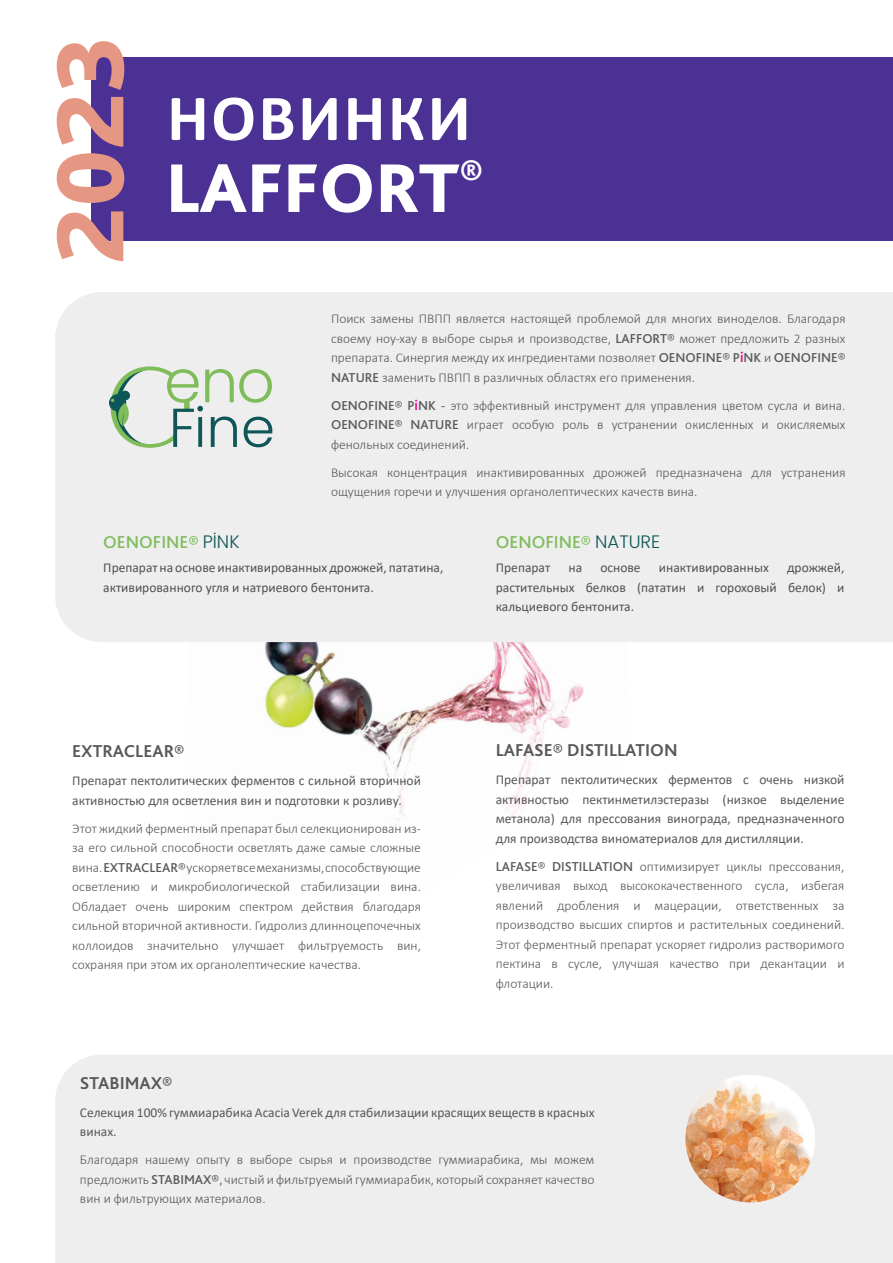
<style>
.page{position:relative;width:893px;height:1263px;background:#fff}
.page>*{position:absolute;margin:0;border:0;box-sizing:border-box;transform-origin:0 0}
.Titre_header{font:800 100.05px "Bliss 2";color:#e69784}
.Titre_header-2{font:800 72px "Bliss 2";color:#fff}
.Titre_header-3{font:700 66px "Calibri";letter-spacing:.04em;color:#fff}
.t1{font:700 18px "Bliss 2";color:#57585a}
.t2{font:500 18px "Bliss 2";color:#7fbc5a}
.t3{font:300 13.5px/19.5px "Calibri";color:#57585a;text-align:justify}
.t4{font:13.5px/19.5px "Calibri";color:#57585a}
.t5{font:13.5px/19.5px "Calibri";color:#505252;text-align:justify}
.t6{font:13.5px/19.5px "Calibri";color:#4f5252}
.s1{font-family:"Bliss 2";font-weight:500}
.s2{font-family:"Bliss 2";font-weight:500;font-size:15px;color:#ed028c}
.s3{font-family:"Bliss 2"}
.s4{font-family:"Poppins";font-weight:300;color:#0e5657}
</style>
<div class="page">
<div style="left:55px;top:1055px;width:838px;height:208px;background:#eeeeef"></div>
<img style="left:264px;top:642px;width:320px;height:184px">
<div style="left:55px;top:292px;width:838px;height:350px;background:#eeeeef"></div>
<div style="left:92px;top:57px;width:801px;height:183px;background:#4b3193"></div>
<div style="left:109px;top:394px;width:17px;height:17px;background:#0e5657;border-radius:50%"></div>
<svg style="left:111px;top:366px;width:161px;height:82px"></svg>
<img style="left:685px;top:1075px;width:130px;height:127px">
<p class="Titre_header" style="left:28px;top:263px;width:230px;rotate:-90deg">2023</p>
<p class="Titre_header-3" style="left:167px;top:71px;width:305px">НОВИНКИ</p>
<p class="Titre_header-2" style="left:166px;top:143px;width:319px">LAFFORT<sup>®</sup></p>
<p class="t3" style="left:331px;top:309px;width:516px">Поиск замены ПВПП является настоящей проблемой для многих виноделов. Благодаря своему ноу-хау в выборе сырья и производстве, <span class="s1">LAFFORT®</span> может предложить 2 разных препарата. Синергия между их ингредиентами позволяет <span class="s1">OENOFINE® P</span><span class="s2">i</span><span class="s1">NK</span> и <span class="s1">OENOFINE® NATURE</span> заменить ПВПП в различных областях его применения.</p>
<p class="t3" style="left:331px;top:395px;width:516px"><span class="s1">OENOFINE® P</span><span class="s2">i</span><span class="s1">NK</span> <span class="s3">-</span> это эффективный инструмент для управления цветом сусла и вина.<br><span class="s1">OENOFINE® NATURE</span> играет особую роль в устранении окисленных и окисляемых фенольных соединений.</p>
<p class="t3" style="left:331px;top:463px;width:516px">Высокая концентрация инактивированных дрожжей предназначена для устранения ощущения горечи и улучшения органолептических качеств вина.</p>
<p class="t2" style="left:103px;top:531px;width:138px">OENOFINE® <span class="s4">PİNK</span></p>
<p class="t6" style="left:103px;top:557px;width:342px">Препарат на основе инактивированных дрожжей, пататина, активированного угля и натриевого бентонита.</p>
<p class="t1" style="left:72px;top:740px;width:114px">EXTRACLEAR®</p>
<p class="t4" style="left:72px;top:770px;width:350px">Препарат пектолитических ферментов с сильной вторичной активностью для осветления вин и подготовки к розливу.</p>
<p class="t3" style="left:72px;top:818px;width:350px">Этот жидкий ферментный препарат был селекционирован из&shy;за его сильной способности осветлять даже самые сложные вина. <span class="s1">EXTRACLEAR®</span>ускоряет все механизмы, способствующие осветлению и микробиологической стабилизации вина.<br>Обладает очень широким спектром действия благодаря сильной вторичной активности. Гидролиз длинноцепочечных коллоидов значительно улучшает фильтруемость вин, сохраняя при этом их органолептические качества.</p>
<p class="t2" style="left:496px;top:531px;width:166px">OENOFINE® <span class="s4">NATURE</span></p>
<p class="t5" style="left:496px;top:557px;width:56px">Препарат</p>
<p class="t5" style="left:568px;top:557px;width:15px">на</p>
<p class="t5" style="left:600px;top:557px;width:42px">основе</p>
<p class="t5" style="left:659px;top:557px;width:111px">инактивированных</p>
<p class="t5" style="left:496px;top:557px;width:350px;text-indent:291px">дрожжей, растительных белков (пататин и гороховый белок) и кальциевого бентонита.</p>
<p class="t1" style="left:496px;top:739px;width:183px">LAFASE® DISTILLATION</p>
<p class="t4" style="left:496px;top:770px;width:350px;text-align:justify">Препарат пектолитических ферментов с очень низкой активностью пектинметилэстеразы (низкое выделение метанола) для прессования винограда, предназначенного для производства виноматериалов для дистилляции.</p>
<p class="t3" style="left:496px;top:856px;width:350px"><span class="s1">LAFASE® DISTILLATION</span> оптимизирует циклы прессования, увеличивая выход высококачественного сусла, избегая явлений дробления и мацерации, ответственных за производство высших спиртов и растительных соединений.<br>Этот ферментный препарат ускоряет гидролиз растворимого пектина в сусле, улучшая качество при декантации и флотации.</p>
<p class="t1" style="left:80px;top:1071px;width:94px">STABIMAX®</p>
<p class="t4" style="left:80px;top:1102px;width:516px">Селекция 100% гуммиарабика Acacia Verek для стабилизации красящих веществ в красных винах.</p>
<p class="t3" style="left:80px;top:1150px;width:516px">Благодаря нашему опыту в выборе сырья и производстве гуммиарабика, мы можем предложить <span class="s1">STABIMAX®</span><span class="s3">,</span> чистый и фильтруемый гуммиарабик, который сохраняет качество вин и фильтрующих материалов.</p>
</div>
